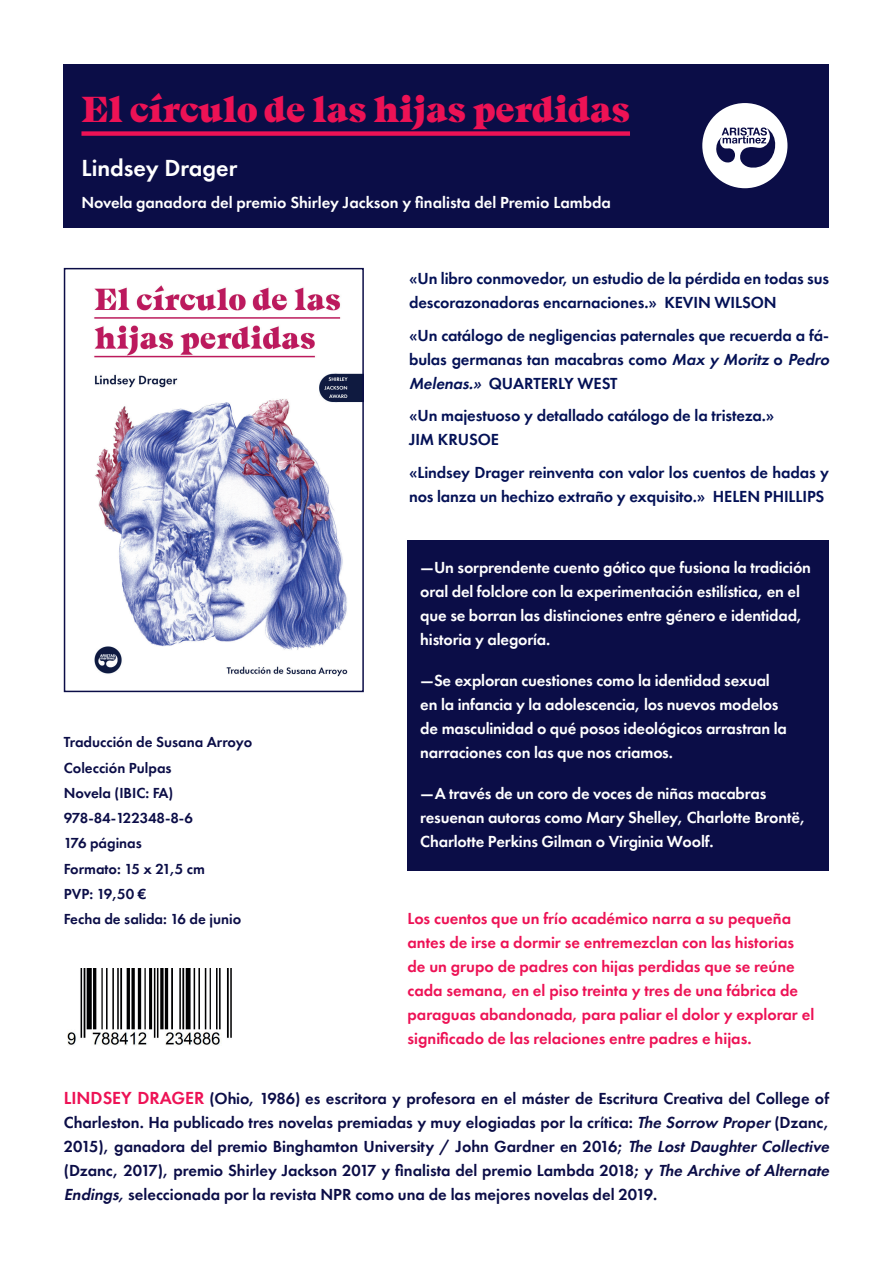
<style>
.page{position:relative;width:893px;height:1263px;background:#fff}
.page>*{position:absolute;margin:0;border:0;box-sizing:border-box;transform-origin:0 0}
.t1{font:900 36px "Beirut Display";letter-spacing:-.01em;color:#ed1255}
.t2{font:600 24px "Futura PT Web";color:#fff}
.t3{font:600 16.5px/24px "Futura PT Web";letter-spacing:-.01em;color:#fff}
.t4{font:600 16.5px/24px "Futura PT Web";color:#0b0d47}
.t5{font:600 16.5px/24px "Futura PT Web";letter-spacing:-.005em;color:#041156}
.t6{font:600 16.5px/24px "Futura PT Web";color:#ed1255}
.t7{font:600 15px/25.2px "Futura PT Web";color:#0b0d47}
.s1{font-style:italic}
.s2{font-size:18px;color:#ed1255}
</style>
<div class="page">
<div style="left:64px;top:64px;width:765px;height:163px;background:#0b0d47"></div>
<div style="left:81px;top:131px;width:549px;height:5px;background:#ed1255"></div>
<div style="left:702px;top:103px;width:85px;height:85px;background:#fff;border-radius:50%"></div>
<svg style="left:716px;top:127px;width:60px;height:41px"></svg>
<img style="left:94px;top:285px;width:267px;height:392px">
<div style="left:64px;top:268px;width:300px;height:424px;border:2px solid #0b0d47"></div>
<div style="left:408px;top:540px;width:421px;height:330px;background:#0b0d47"></div>
<img style="left:67px;top:968px;width:165px;height:78px">
<h1 class="t1" style="left:81px;top:80px;width:550px">El círculo de las hijas perdidas</h1>
<h2 class="t2" style="left:81px;top:152px;width:157px">Lindsey Drager</h2>
<p class="t3" style="left:81px;top:190px;width:531px">Novela ganadora del premio Shirley Jackson y finalista del Premio Lambda</p>
<p class="t7" style="left:64px;top:729px;width:190px">Traducción de Susana Arroyo<br>Colección Pulpas<br>Novela (IBIC: FA)<br>978-84-122348-8-6<br>176 páginas<br>Formato: 15 x 21,5 cm<br>PVP: 19,50 €<br>Fecha de salida: 16 de junio</p>
<p class="t5" style="left:409px;top:266px;width:422px">«Un libro conmovedor, un estudio de la pérdida en todas sus descorazonadoras encarnaciones.» KEVIN WILSON</p>
<p class="t5" style="left:409px;top:323px;width:425px">«Un catálogo de negligencias paternales que recuerda a fá&shy;bulas germanas tan macabras como <span class="s1">Max y Moritz</span> o <span class="s1">Pedro<br>Melenas.»</span> QUARTERLY WEST</p>
<p class="t5" style="left:409px;top:403px;width:367px">«Un majestuoso y detallado catálogo de la tristeza.»<br>JIM KRUSOE</p>
<p class="t5" style="left:409px;top:460px;width:422px">«Lindsey Drager reinventa con valor los cuentos de hadas y nos lanza un hechizo extraño y exquisito.» HELEN PHILLIPS</p>
<p class="t3" style="left:420px;top:555px;width:392px">—Un sorprendente cuento gótico que fusiona la tradición oral del folclore con la experimentación estilística, en el que se borran las distinciones entre género e identidad, historia y alegoría.</p>
<p class="t3" style="left:420px;top:668px;width:368px">—Se exploran cuestiones como la identidad sexual en la infancia y la adolescencia, los nuevos modelos de masculinidad o qué posos ideológicos arrastran la narraciones con las que nos criamos.</p>
<p class="t3" style="left:420px;top:781px;width:387px">—A través de un coro de voces de niñas macabras resuenan autoras como Mary Shelley, Charlotte Brontë,<br>Charlotte Perkins Gilman o Virginia Woolf.</p>
<p class="t6" style="left:408px;top:906px;width:408px">Los cuentos que un frío académico narra a su pequeña antes de irse a dormir se entremezclan con las historias de un grupo de padres con hijas perdidas que se reúne cada semana, en el piso treinta y tres de una fábrica de paraguas abandonada, para paliar el dolor y explorar el significado de las relaciones entre padres e hijas.</p>
<p class="t4" style="left:64px;top:1086px;width:770px"><span class="s2">LINDSEY DRAGER</span> (Ohio, 1986) es escritora y profesora en el máster de Escritura Creativa del College of Charleston. Ha publicado tres novelas premiadas y muy elogiadas por la crítica: <span class="s1">The Sorrow Proper</span>(Dzanc, 2015), ganadora del premio Binghamton University / John Gardner en 2016; <span class="s1">The Lost Daughter Collective </span>(Dzanc, 2017), premio Shirley Jackson 2017 y finalista del premio Lambda 2018; y <span class="s1">The Archive of Alternate Endings,</span>seleccionada por la revista NPR como una de las mejores novelas del 2019.</p>
</div>
